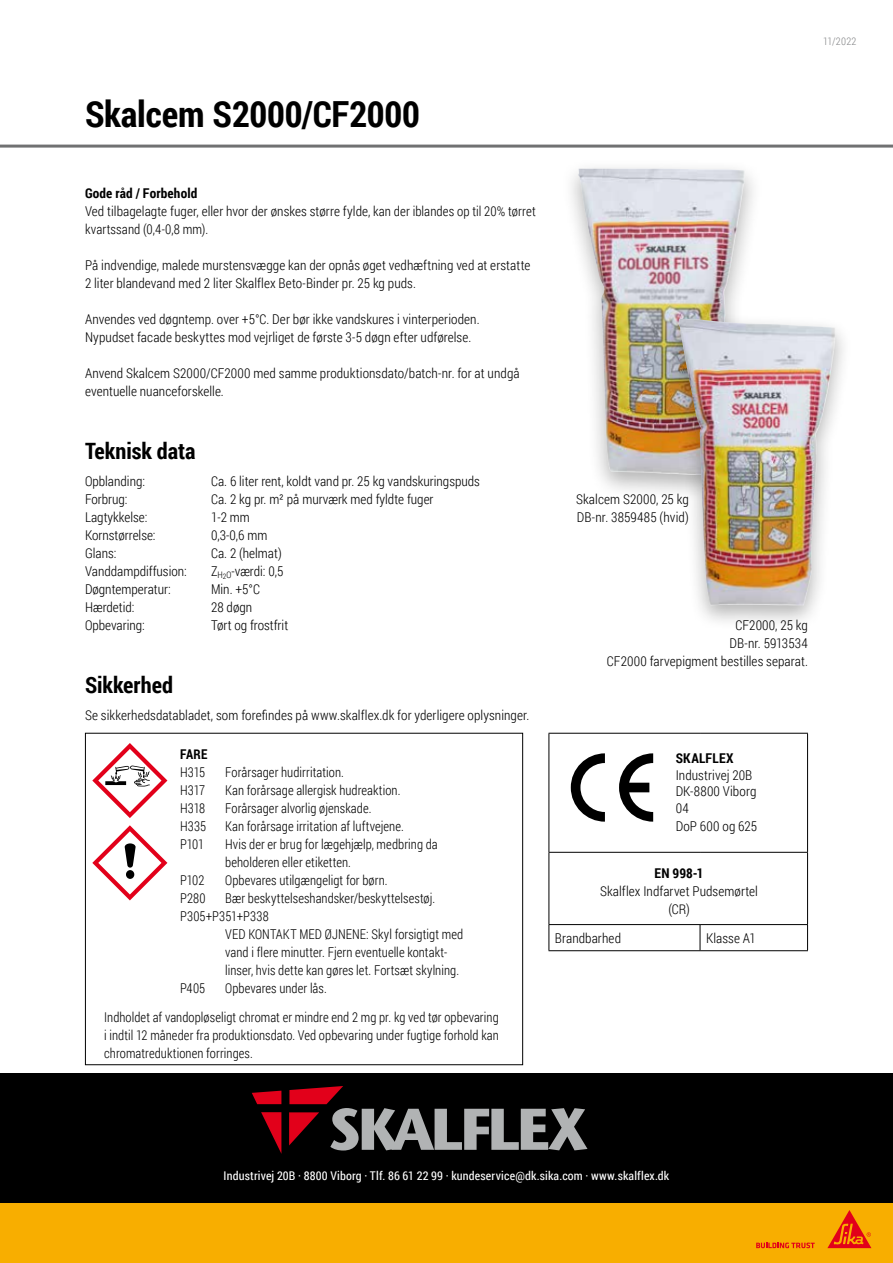
<style>
.page{position:relative;width:893px;height:1263px;background:#fff}
.page>*{position:absolute;margin:0;border:0;box-sizing:border-box;transform-origin:0 0}
.t1{font:700 36px "Roboto Condensed";letter-spacing:-.005em;color:#000}
.t2{font:700 22.5px "Roboto Condensed";color:#000}
.t3{font:300 13.5px/18px "Roboto Condensed";letter-spacing:.005em;color:#000}
.t4{font:300 13.5px/18px "Roboto Condensed";letter-spacing:.005em;color:#000;scale:.95 1}
.t5{font:700 13.5px "Roboto Condensed";letter-spacing:.01em;color:#000}
.t6{font:700 13.5px "Roboto Condensed";letter-spacing:.01em;color:#000;scale:.95 1}
.t7{font:12px "Roboto Condensed";letter-spacing:.015em;color:#fff}
.t8{font:300 10.5px "Roboto Condensed";letter-spacing:.02em;color:#87888a}
</style>
<div class="page">
<div style="left:561px;top:159px;width:202px;height:343px;background:#000;opacity:.3"></div>
<img style="left:578px;top:169px;width:167px;height:306px">
<div style="left:662px;top:309px;width:191px;height:322px;background:#000;opacity:.3"></div>
<img style="left:679px;top:319px;width:157px;height:286px">
<div style="left:85px;top:733px;width:438px;height:332px;border:1px solid #000"></div>
<svg style="left:92px;top:743px;width:75px;height:75px"></svg>
<svg style="left:92px;top:825px;width:75px;height:75px"></svg>
<hr style="left:0;top:145px;width:893px;height:3px;background:#707172">
<hr style="left:549px;top:733px;width:151px;height:1px;background:#000">
<hr style="left:549px;top:734px;width:1px;height:118px;background:#000">
<hr style="left:700px;top:733px;width:108px;height:1px;background:#000">
<hr style="left:807px;top:734px;width:1px;height:118px;background:#000">
<hr style="left:549px;top:852px;width:151px;height:1px;background:#000">
<hr style="left:549px;top:853px;width:1px;height:71px;background:#000">
<hr style="left:700px;top:852px;width:108px;height:1px;background:#000">
<hr style="left:807px;top:853px;width:1px;height:71px;background:#000">
<hr style="left:549px;top:924px;width:151px;height:1px;background:#000">
<svg style="left:549px;top:925px;width:1px;height:25px"></svg>
<hr style="left:700px;top:924px;width:108px;height:1px;background:#000">
<svg style="left:700px;top:925px;width:1px;height:25px"></svg>
<svg style="left:807px;top:925px;width:1px;height:25px"></svg>
<hr style="left:549px;top:950px;width:151px;height:1px;background:#000">
<hr style="left:700px;top:950px;width:108px;height:1px;background:#000">
<svg style="left:571px;top:753px;width:34px;height:69px"></svg>
<svg style="left:619px;top:753px;width:34px;height:69px"></svg>
<div style="left:0;top:1073px;width:893px;height:135px;background:#000"></div>
<div style="left:0;top:1203px;width:893px;height:60px;background:#f8ae00"></div>
<svg style="left:252px;top:1091px;width:29px;height:13px"></svg>
<svg style="left:261px;top:1112px;width:20px;height:41px"></svg>
<svg style="left:289px;top:1086px;width:298px;height:64px"></svg>
<svg style="left:756px;top:1242px;width:59px;height:6px"></svg>
<svg style="left:827px;top:1210px;width:44px;height:38px"></svg>
<h1 class="t1" style="left:85px;top:89px;width:336px">Skalcem S2000/CF2000</h1>
<p class="t8" style="left:823px;top:34px;width:35px">11/2022</p>
<p class="t5" style="left:85px;top:184px;width:114px">Gode råd / Forbehold</p>
<p class="t3" style="left:85px;top:202px;width:452px">Ved tilbagelagte fuger, eller hvor der ønskes større fylde, kan der iblandes op til 20% tørret kvartssand (0,4-0,8 mm).</p>
<p class="t3" style="left:85px;top:256px;width:447px">På indvendige, malede murstensvægge kan der opnås øget vedhæftning ved at erstatte<br>2 liter blandevand med 2 liter Skalflex Beto-Binder pr. 25 kg puds.</p>
<p class="t3" style="left:85px;top:310px;width:396px">Anvendes ved døgntemp. over +5°C. Der bør ikke vandskures i vinterperioden.<br>Nypudset facade beskyttes mod vejrliget de første 3-5 døgn efter udførelse.</p>
<p class="t3" style="left:85px;top:364px;width:436px">Anvend Skalcem S2000/CF2000 med samme produktionsdato/batch-nr. for at undgå eventuelle nuanceforskelle.</p>
<h2 class="t2" style="left:85px;top:435px;width:112px">Teknisk data</h2>
<p class="t3" style="left:85px;top:472px;width:62px">Opblanding:</p>
<p class="t3" style="left:211px;top:472px;width:270px">Ca. 6 liter rent, koldt vand pr. 25 kg vandskuringspuds</p>
<p class="t3" style="left:85px;top:490px;width:44px">Forbrug:</p>
<p class="t3" style="left:211px;top:490px;width:224px">Ca. 2 kg pr. m² på murværk med fyldte fuger</p>
<p class="t3" style="left:85px;top:508px;width:64px">Lagtykkelse:</p>
<p class="t3" style="left:211px;top:508px;width:40px">1-2 mm</p>
<p class="t3" style="left:85px;top:526px;width:72px">Kornstørrelse:</p>
<p class="t3" style="left:211px;top:526px;width:58px">0,3-0,6 mm</p>
<p class="t3" style="left:85px;top:544px;width:33px">Glans:</p>
<p class="t3" style="left:211px;top:544px;width:72px">Ca. 2 (helmat)</p>
<p class="t3" style="left:85px;top:562px;width:103px">Vanddampdiffusion:</p>
<p class="t3" style="left:211px;top:562px;width:74px">Z<sub>H</sub><sub>2</sub><sub>O</sub>-værdi: 0,5</p>
<p class="t3" style="left:85px;top:580px;width:87px">Døgntemperatur:</p>
<p class="t3" style="left:211px;top:580px;width:51px">Min. +5°C</p>
<p class="t3" style="left:85px;top:598px;width:51px">Hærdetid:</p>
<p class="t3" style="left:211px;top:598px;width:43px">28 døgn</p>
<p class="t3" style="left:85px;top:616px;width:61px">Opbevaring:</p>
<p class="t3" style="left:211px;top:616px;width:79px">Tørt og frostfrit</p>
<h2 class="t2" style="left:85px;top:669px;width:89px">Sikkerhed</h2>
<p class="t3" style="left:85px;top:706px;width:446px">Se sikkerhedsdatabladet, som forefindes på www.skalflex.dk for yderligere oplysninger.</p>
<p class="t6" style="left:180px;top:744px;width:30px">FARE</p>
<p class="t4" style="left:180px;top:762px;width:28px">H315</p>
<p class="t4" style="left:225px;top:762px;width:127px">Forårsager hudirritation.</p>
<p class="t4" style="left:180px;top:780px;width:28px">H317</p>
<p class="t4" style="left:225px;top:780px;width:186px">Kan forårsage allergisk hudreaktion.</p>
<p class="t4" style="left:180px;top:798px;width:28px">H318</p>
<p class="t4" style="left:225px;top:798px;width:155px">Forårsager alvorlig øjenskade.</p>
<p class="t4" style="left:180px;top:816px;width:29px">H335</p>
<p class="t4" style="left:225px;top:816px;width:189px">Kan forårsage irritation af luftvejene.</p>
<p class="t4" style="left:180px;top:834px;width:27px">P101</p>
<p class="t4" style="left:225px;top:834px;width:225px">Hvis der er brug for lægehjælp, medbring da beholderen eller etiketten.</p>
<p class="t4" style="left:180px;top:870px;width:27px">P102</p>
<p class="t4" style="left:225px;top:870px;width:172px">Opbevares utilgængeligt for børn.</p>
<p class="t4" style="left:180px;top:888px;width:28px">P280</p>
<p class="t4" style="left:180px;top:888px;width:270px;text-indent:45px">Bær beskyttelseshandsker/beskyttelsestøj.<br>P305+P351+P338</p>
<p class="t4" style="left:225px;top:924px;width:252px">VED KONTAKT MED ØJNENE: Skyl forsigtigt med vand i flere minutter. Fjern eventuelle kontakt&shy;linser, hvis dette kan gøres let. Fortsæt skylning.</p>
<p class="t4" style="left:180px;top:978px;width:28px">P405</p>
<p class="t4" style="left:225px;top:978px;width:108px">Opbevares under lås.</p>
<p class="t4" style="left:104px;top:1008px;width:417px;text-align:justify">Indholdet af vandopløseligt chromat er mindre end 2 mg pr. kg ved tør opbevaring i indtil 12 måneder fra produktionsdato. Ved opbevaring under fugtige forhold kan chromatreduktionen forringes.</p>
<p class="t3" style="left:576px;top:490px;width:114px">Skalcem S2000, 25 kg<br>DB-nr. 3859485 (hvid)</p>
<p class="t3" style="left:607px;top:616px;width:202px;text-align:right">CF2000, 25 kg<br>DB-nr. 5913534<br>CF2000 farvepigment bestilles separat.</p>
<p class="t5" style="left:676px;top:749px;width:59px">SKALFLEX</p>
<p class="t3" style="left:676px;top:766px;width:82px;line-height:16.5px">Industrivej 20B<br>DK-8800 Viborg<br>04</p>
<p class="t3" style="left:676px;top:817px;width:83px">DoP 600 og 625</p>
<p class="t5" style="left:655px;top:863px;width:50px">EN 998-1</p>
<p class="t3" style="left:600px;top:881px;width:159px;text-align:center">Skalflex Indfarvet Pudsemørtel (CR)</p>
<p class="t3" style="left:555px;top:929px;width:68px">Brandbarhed</p>
<p class="t3" style="left:706px;top:929px;width:51px">Klasse A1</p>
<p class="t7" style="left:224px;top:1167px;width:447px">Industrivej 20B · 8800 Viborg · Tlf. 86 61 22 99 · kundeservice@dk.sika.com · www.skalflex.dk</p>
<p class="t7" style="left:248px;top:1167px;width:397px">Industrivej 20B · 8800 Viborg · Tlf. 86 61 22 99 · mail@skalflex.dk · www.skalflex.dk</p>
</div>
